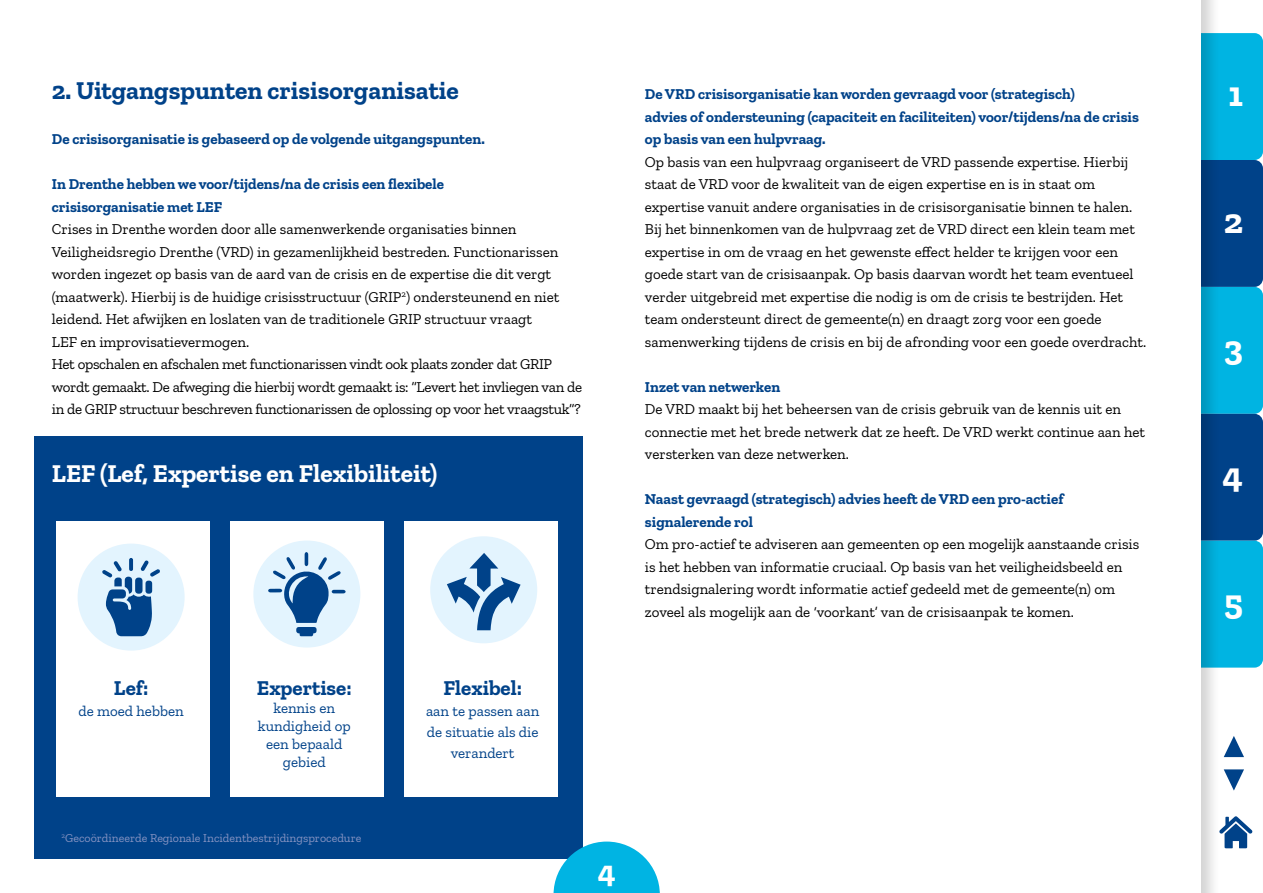
<style>
.page{position:relative;width:1263px;height:893px;background:#fff}
.page>*{position:absolute;margin:0;border:0;box-sizing:border-box;transform-origin:0 0}
.t1{font:700 36px "Zilla Slab";color:#fff}
.t2{font:700 31.5px "Zilla Slab";color:#fff}
.t3{font:700 25.5px "Zilla Slab";color:#004289}
.t4{font:700 25.5px "Zilla Slab";color:#fff}
.t5{font:700 21px "Zilla Slab";color:#004289}
.t6{font:15px/22.5px "Zilla Slab";color:#000}
.t7{font:700 15px/22.5px "Zilla Slab";color:#004289}
.t8{font:15px/18px "Zilla Slab";color:#004289;text-align:center}
.t9{font:12px "Zilla Slab";color:#8693c2}
</style>
<div class="page">
<div style="left:34px;top:437px;width:549px;height:422px;background:#004289"></div>
<div style="left:56px;top:521px;width:153px;height:276px;background:#fff"></div>
<div style="left:230px;top:521px;width:154px;height:276px;background:#fff"></div>
<div style="left:404px;top:521px;width:154px;height:276px;background:#fff"></div>
<div style="left:78px;top:544px;width:107px;height:107px;background:#e3f4fe;border-radius:50%"></div>
<svg style="left:553px;top:842px;width:107px;height:51px"></svg>
<svg style="left:102px;top:558px;width:58px;height:78px"></svg>
<div style="left:253px;top:540px;width:107px;height:108px;background:#e3f4fe;border-radius:50%"></div>
<div style="left:430px;top:536px;width:107px;height:107px;background:#e3f4fe;border-radius:50%"></div>
<svg style="left:268px;top:552px;width:78px;height:84px"></svg>
<svg style="left:447px;top:553px;width:74px;height:77px"></svg>
<div style="left:1186px;top:0;width:77px;height:893px;background:#000;opacity:.18"></div>
<h3 class="t3" style="left:52px;top:76px;width:408px">2. Uitgangspunten crisisorganisatie</h3>
<p class="t7" style="left:52px;top:128px;width:434px">De crisisorganisatie is gebaseerd op de volgende uitgangspunten.</p>
<p class="t7" style="left:52px;top:173px;width:394px">In Drenthe hebben we voor/tijdens/na de crisis een flexibele crisisorganisatie met LEF</p>
<p class="t6" style="left:52px;top:218px;width:532px">Crises in Drenthe worden door alle samenwerkende organisaties binnen Veiligheidsregio Drenthe (VRD) in gezamenlijkheid bestreden. Functionarissen worden ingezet op basis van de aard van de crisis en de expertise die dit vergt (maatwerk). Hierbij is de huidige crisisstructuur (GRIP<sup>2</sup>) ondersteunend en niet leidend. Het afwijken en loslaten van de traditionele GRIP structuur vraagt<br>LEF en improvisatievermogen.<br>Het opschalen en afschalen met functionarissen vindt ook plaats zonder dat GRIP wordt gemaakt. De afweging die hierbij wordt gemaakt is: “Levert het invliegen van de in de GRIP structuur beschreven functionarissen de oplossing op voor het vraagstuk”?</p>
<h3 class="t4" style="left:52px;top:458px;width:387px">LEF (Lef, Expertise en Flexibiliteit)</h3>
<h3 class="t5" style="left:114px;top:676px;width:36px">Lef:</h3>
<p class="t8" style="left:79px;top:702px;width:107px">de moed hebben</p>
<h3 class="t5" style="left:257px;top:676px;width:96px">Expertise:</h3>
<p class="t8" style="left:258px;top:699px;width:94px">kennis en kundigheid op een bepaald gebied</p>
<p class="t9" style="left:62px;top:831px;width:301px"><sup>2</sup>Gecoördineerde Regionale Incidentbestrijdingsprocedure</p>
<h3 class="t5" style="left:443px;top:676px;width:80px">Flexibel:</h3>
<p class="t8" style="left:426px;top:700px;width:115px;line-height:21px">aan te passen aan de situatie als die verandert</p>
<h2 class="t2" style="left:598px;top:853px;width:19px">4</h2>
<p class="t7" style="left:645px;top:83px;width:495px">De VRD crisisorganisatie kan worden gevraagd voor (strategisch)<br>advies of ondersteuning (capaciteit en faciliteiten) voor/tijdens/na de crisis op basis van een hulpvraag.</p>
<p class="t6" style="left:645px;top:150px;width:503px">Op basis van een hulpvraag organiseert de VRD passende expertise. Hierbij staat de VRD voor de kwaliteit van de eigen expertise en is in staat om expertise vanuit andere organisaties in de crisisorganisatie binnen te halen.<br>Bij het binnenkomen van de hulpvraag zet de VRD direct een klein team met expertise in om de vraag en het gewenste effect helder te krijgen voor een goede start van de crisisaanpak. Op basis daarvan wordt het team eventueel verder uitgebreid met expertise die nodig is om de crisis te bestrijden. Het team ondersteunt direct de gemeente(n) en draagt zorg voor een goede samenwerking tijdens de crisis en bij de afronding voor een goede overdracht.</p>
<p class="t7" style="left:645px;top:375px;width:137px">Inzet van netwerken</p>
<p class="t6" style="left:645px;top:398px;width:502px">De VRD maakt bij het beheersen van de crisis gebruik van de kennis uit en connectie met het brede netwerk dat ze heeft. De VRD werkt continue aan het versterken van deze netwerken.</p>
<p class="t7" style="left:645px;top:488px;width:420px">Naast gevraagd (strategisch) advies heeft de VRD een pro-actief signalerende rol</p>
<p class="t6" style="left:645px;top:533px;width:496px">Om pro-actief te adviseren aan gemeenten op een mogelijk aanstaande crisis is het hebben van informatie cruciaal. Op basis van het veiligheidsbeeld en trendsignalering wordt informatie actief gedeeld met de gemeente(n) om zoveel als mogelijk aan de ‘voorkant’ van de crisisaanpak te komen.</p>
<h1 class="t1" style="left:1228px;top:74px;width:16px">1</h1>
<h1 class="t1" style="left:1224px;top:200px;width:21px">2</h1>
<h1 class="t1" style="left:1224px;top:327px;width:21px">3</h1>
<h1 class="t1" style="left:1222px;top:454px;width:22px">4</h1>
<h1 class="t1" style="left:1224px;top:581px;width:20px">5</h1>
</div>
